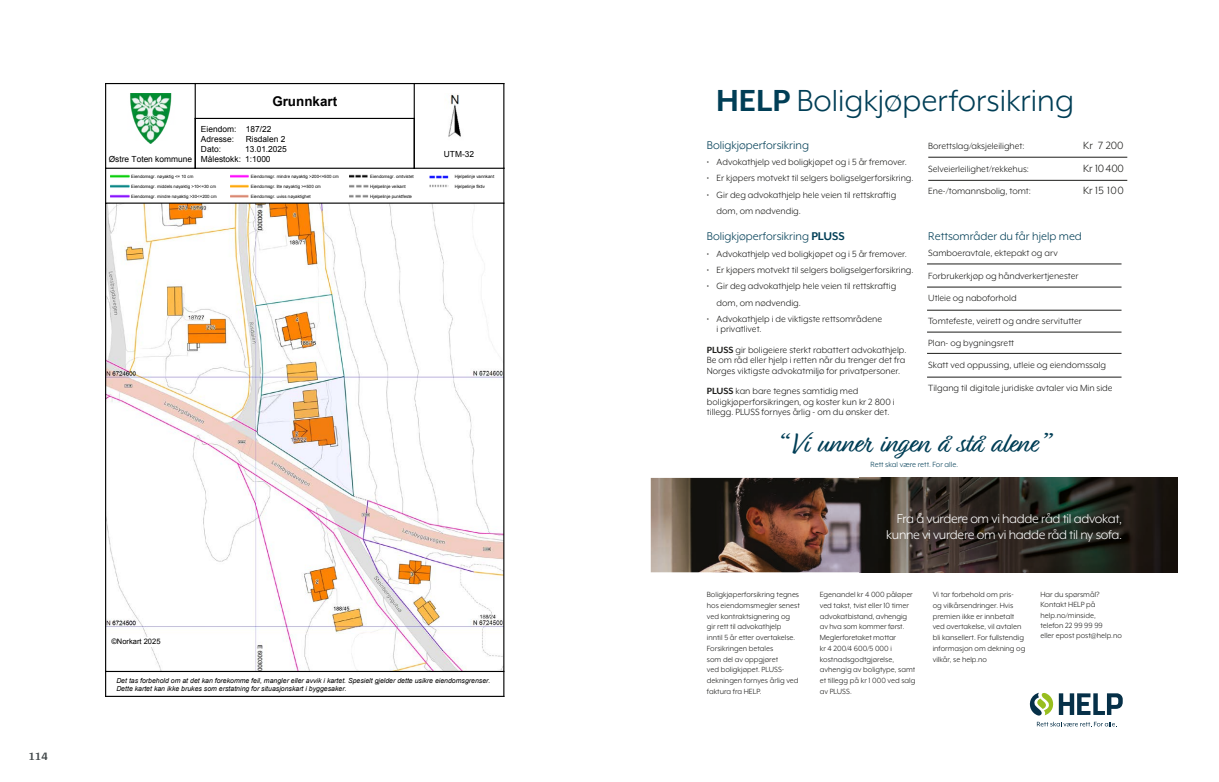
<style>
.page{position:relative;width:1219px;height:782px;background:#fff}
.page>*{position:absolute;margin:0;border:0;box-sizing:border-box;transform-origin:0 0}
.t1{font:35px "Mr Eaves XL Mod OT";color:#003e56}
.t2{font:29.3px "Relation";letter-spacing:-.02em;color:#003e56}
.t3{font:14.6px/16.4px "Mr Eaves XL Mod OT";letter-spacing:-.02em;color:#fff;text-align:right}
.t4{font:700 13.4px "Arial";color:#000}
.t5{font:12.9px "Mr Eaves XL Mod OT";color:#003e56}
.t6{font:12px "Mr Eaves XL Mod OT";color:#1d1d1b}
.t7{font:700 12px "Arya";color:#414749}
.t8{font:10.3px/22.4px "Mr Eaves XL Mod OT";color:#1d1d1b}
.t9{font:8.6px/10.8px "Mr Eaves XL Mod OT";color:#1d1d1b}
.t10{font:8.6px "Mr Eaves XL Mod OT";color:#003e56}
.t11{font:8.4px "Arial";color:#000}
.t12{font:7.5px "Arial";color:#000}
.t13{font:italic 6.9px/8px "Arial";color:#000}
.t14{font:4.4px "Arial";color:#000}
.s1{font-weight:700}
</style>
<div class="page">
<img style="left:107px;top:204px;width:395px;height:465px">
<div style="left:111px;top:636px;width:54px;height:10px;background:#fff"></div>
<img style="left:130px;top:93px;width:42px;height:50px">
<img style="left:448px;top:94px;width:13px;height:43px">
<svg style="left:105px;top:671px;width:1px;height:25px"></svg>
<svg style="left:503px;top:671px;width:1px;height:24px"></svg>
<hr style="left:106px;top:695px;width:398px;height:1px;background:#000">
<hr style="left:105px;top:168px;width:1px;height:35px;background:#000">
<hr style="left:503px;top:168px;width:1px;height:35px;background:#000">
<hr style="left:195px;top:83px;width:219px;height:1px;background:#000">
<img style="left:350px;top:194px;width:19px;height:4px">
<img style="left:429px;top:175px;width:20px;height:3px">
<img style="left:111px;top:174px;width:19px;height:4px">
<img style="left:111px;top:184px;width:19px;height:4px">
<img style="left:111px;top:194px;width:19px;height:4px">
<img style="left:230px;top:184px;width:19px;height:4px">
<img style="left:230px;top:194px;width:19px;height:4px">
<img style="left:350px;top:174px;width:18px;height:4px">
<img style="left:350px;top:184px;width:19px;height:4px">
<img style="left:429px;top:184px;width:20px;height:4px">
<img style="left:230px;top:174px;width:19px;height:4px">
<hr style="left:195px;top:118px;width:219px;height:1px;background:#000">
<hr style="left:195px;top:168px;width:219px;height:1px;background:#000">
<hr style="left:105px;top:83px;width:1px;height:85px;background:#000">
<hr style="left:195px;top:83px;width:1px;height:85px;background:#000">
<hr style="left:106px;top:83px;width:89px;height:1px;background:#000">
<hr style="left:106px;top:168px;width:89px;height:1px;background:#000">
<hr style="left:414px;top:83px;width:1px;height:85px;background:#000">
<hr style="left:503px;top:83px;width:1px;height:85px;background:#000">
<hr style="left:414px;top:83px;width:90px;height:1px;background:#000">
<hr style="left:414px;top:168px;width:90px;height:1px;background:#000">
<img style="left:651px;top:477px;width:209px;height:95px">
<hr style="left:928px;top:157px;width:199px;height:1px;background:#1d1d1b">
<hr style="left:928px;top:180px;width:199px;height:1px;background:#1d1d1b">
<hr style="left:927px;top:264px;width:194px;height:1px;background:#1d1d1b">
<hr style="left:927px;top:287px;width:194px;height:1px;background:#1d1d1b">
<hr style="left:927px;top:310px;width:194px;height:1px;background:#1d1d1b">
<hr style="left:927px;top:332px;width:194px;height:1px;background:#1d1d1b">
<hr style="left:927px;top:353px;width:194px;height:1px;background:#1d1d1b">
<hr style="left:927px;top:377px;width:194px;height:1px;background:#1d1d1b">
<svg style="left:1029px;top:692px;width:94px;height:23px"></svg>
<svg style="left:1037px;top:721px;width:78px;height:5px"></svg>
<img style="left:860px;top:477px;width:318px;height:95px">
<p class="t11" style="left:201px;top:123px;width:37px">Eiendom:</p>
<h3 class="t4" style="left:272px;top:92px;width:66px">Grunnkart</h3>
<p class="t11" style="left:246px;top:123px;width:27px">187/22</p>
<p class="t11" style="left:201px;top:133px;width:35px">Adresse:</p>
<p class="t11" style="left:246px;top:133px;width:41px">Risdalen 2</p>
<p class="t11" style="left:201px;top:143px;width:22px">Dato:</p>
<p class="t11" style="left:245px;top:143px;width:43px">13.01.2025</p>
<p class="t11" style="left:109px;top:153px;width:85px">Østre Toten kommune</p>
<p class="t11" style="left:245px;top:153px;width:27px">1:1000</p>
<p class="t11" style="left:201px;top:153px;width:42px">Målestokk:</p>
<p class="t11" style="left:444px;top:148px;width:32px">UTM-32</p>
<p class="t14" style="left:131px;top:173px;width:64px">Eiendomsgr. nøyaktig &lt;= 10 cm</p>
<p class="t14" style="left:455px;top:173px;width:41px">Hjelpelinje vannkant</p>
<p class="t14" style="left:131px;top:183px;width:86px">Eiendomsgr. middels nøyaktig &gt;10&lt;=30 cm</p>
<p class="t14" style="left:251px;top:173px;width:89px">Eiendomsgr. mindre nøyaktig &gt;200&lt;=500 cm</p>
<p class="t14" style="left:251px;top:183px;width:72px">Eiendomsgr. lite nøyaktig &gt;=500 cm</p>
<p class="t14" style="left:251px;top:193px;width:61px">Eiendomsgr. uviss nøyaktighet</p>
<p class="t14" style="left:370px;top:173px;width:45px">Eiendomsgr. omtvistet</p>
<p class="t14" style="left:370px;top:183px;width:37px">Hjelpelinje veikant</p>
<p class="t14" style="left:455px;top:183px;width:32px">Hjelpelinje fiktiv</p>
<p class="t14" style="left:370px;top:193px;width:43px">Hjelpelinje punktfeste</p>
<p class="t14" style="left:131px;top:193px;width:87px">Eiendomsgr. mindre nøyaktig &gt;30&lt;=200 cm</p>
<p class="t7" style="left:28px;top:749px;width:21px">114</p>
<p class="t12" style="left:111px;top:636px;width:51px">©Norkart 2025</p>
<p class="t13" style="left:116px;top:676px;width:376px">Det tas forbehold om at det kan forekomme feil, mangler eller avvik i kartet. Spesielt gjelder dette usikre eiendomsgrenser.<br>Dette kartet kan ikke brukes som erstatning for situasjonskart i byggesaker.</p>
<h1 class="t1" style="left:716px;top:87px;width:359px"><span class="s1">HELP</span> Boligkjøperforsikring</h1>
<p class="t5" style="left:707px;top:140px;width:104px">Boligkjøperforsikring</p>
<p class="t8" style="left:707px;top:151px;width:201px">• Advokathjelp ved boligkjøpet og i 5 år fremover.</p>
<p class="t8" style="left:707px;top:168px;width:208px">• Er kjøpers motvekt til selgers boligselgerforsikring.</p>
<p class="t8" style="left:717px;top:187px;width:181px;line-height:16.3px;text-indent:-10px">• Gir deg advokathjelp hele veien til rettskraftig dom, om nødvendig.</p>
<p class="t5" style="left:707px;top:231px;width:139px">Boligkjøperforsikring <span class="s1">PLUSS</span></p>
<p class="t8" style="left:707px;top:243px;width:201px">• Advokathjelp ved boligkjøpet og i 5 år fremover.</p>
<p class="t8" style="left:707px;top:259px;width:208px">• Er kjøpers motvekt til selgers boligselgerforsikring.</p>
<p class="t8" style="left:717px;top:278px;width:181px;line-height:16.3px;text-indent:-10px">• Gir deg advokathjelp hele veien til rettskraftig dom, om nødvendig.</p>
<p class="t8" style="left:717px;top:314px;width:167px;line-height:10.3px;text-indent:-10px">• Advokathjelp i de viktigste rettsområdene i privatlivet.</p>
<p class="t8" style="left:707px;top:345px;width:201px;line-height:10.3px;text-align:justify"><span class="s1">PLUSS</span> gir boligeiere sterkt rabattert advokathjelp.<br>Be om råd eller hjelp i retten når du trenger det fra Norges viktigste advokatmiljø for privatpersoner.</p>
<p class="t8" style="left:707px;top:386px;width:189px;line-height:10.3px"><span class="s1">PLUSS</span> kan bare tegnes samtidig med boligkjøperforsikringen, og koster kun kr 2 800 i tillegg. PLUSS fornyes årlig - om du ønsker det.</p>
<p class="t8" style="left:928px;top:135px;width:98px">Borettslag/aksjeleilighet:</p>
<p class="t6" style="left:1083px;top:141px;width:42px">Kr 7 200</p>
<p class="t8" style="left:928px;top:158px;width:102px">Selveierleilighet/rekkehus:</p>
<p class="t6" style="left:1083px;top:163px;width:42px">Kr 10 400</p>
<p class="t8" style="left:928px;top:180px;width:104px">Ene-/tomannsbolig, tomt:</p>
<p class="t6" style="left:1083px;top:186px;width:42px">Kr 15 100</p>
<p class="t5" style="left:928px;top:231px;width:155px">Rettsområder du får hjelp med</p>
<p class="t8" style="left:928px;top:242px;width:186px">Samboeravtale, ektepakt og arv Forbrukerkjøp og håndverkertjenester<br>Utleie og naboforhold<br>Tomtefeste, veirett og andre servitutter<br>Plan- og bygningsrett<br>Skatt ved oppussing, utleie og eiendomssalg Tilgang til digitale juridiske avtaler via Min side</p>
<h2 class="t2" style="left:778px;top:431px;width:273px">“Vi unner ingen å stå alene”</h2>
<p class="t10" style="left:870px;top:460px;width:89px">Rett skal være rett. For alle.</p>
<h3 class="t3" style="left:886px;top:511px;width:237px">Fra å vurdere om vi hadde råd til advokat, kunne vi vurdere om vi hadde råd til ny sofa.</h3>
<p class="t9" style="left:707px;top:589px;width:95px">Boligkjøperforsikring tegnes hos eiendomsmegler senest ved kontraktsignering og gir rett til advokathjelp<br>inntil 5 år etter overtakelse.<br>Forsikringen betales<br>som del av oppgjøret<br>ved boligkjøpet. PLUSS&shy;dekningen fornyes årlig ved faktura fra HELP.</p>
<p class="t9" style="left:820px;top:589px;width:97px">Egenandel kr 4 000 påløper ved takst, tvist eller 10 timer advokatbistand, avhengig av hva som kommer først.<br>Meglerforetaket mottar<br>kr 4 200/4 600/5 000 i kostnadsgodtgjørelse, avhengig av boligtype, samt et tillegg på kr 1 000 ved salg av PLUSS.</p>
<p class="t9" style="left:933px;top:589px;width:94px">Vi tar forbehold om pris-<br>og vilkårsendringer. Hvis premien ikke er innbetalt ved overtakelse, vil avtalen bli kansellert. For fullstendig informasjon om dekning og vilkår, se help.no</p>
<p class="t9" style="left:1040px;top:589px;width:83px;line-height:10.3px">Har du spørsmål?<br>Kontakt HELP på help.no/minside,<br>telefon 22 99 99 99<br>eller epost post@help.no</p>
</div>
